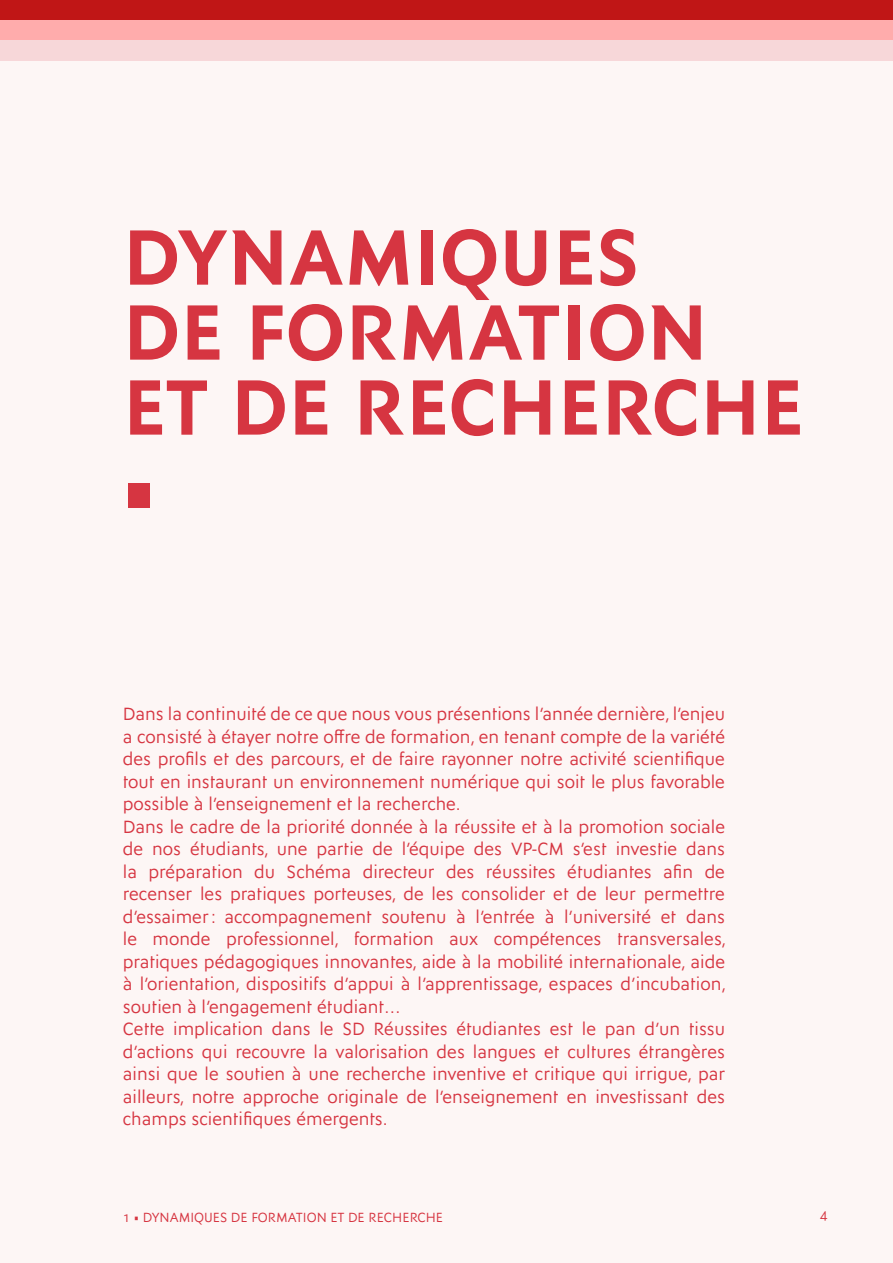
<style>
.page{position:relative;width:893px;height:1263px;background:#fdf6f5}
.page>*{position:absolute;margin:0;border:0;box-sizing:border-box;transform-origin:0 0}
.t1{font:700 79.5px/75px "Ysans Std";color:#d63541}
.t2{font:18px/22.5px "Ysans Std";color:#d63541}
.t3{font:13.5px "Ysans Std";color:#d63541}
</style>
<div class="page">
<div style="left:0;top:0;width:893px;height:20px;background:#c01616"></div>
<div style="left:0;top:20px;width:893px;height:20px;background:#ffacac"></div>
<div style="left:0;top:40px;width:893px;height:20px;background:#f7d7d9"></div>
<h1 class="t1" style="left:123px;top:222px;width:683px">DYNAMIQUES<br>DE FORMATION<br>ET DE RECHERCHE</h1>
<h1 class="t1" style="left:123px;top:454px;width:34px">•</h1>
<p class="t2" style="left:123px;top:703px;width:605px">Dans la continuité de ce que nous vous présentions l’année dernière, l’enjeu a consisté à étayer notre offre de formation, en tenant compte de la variété des profils et des parcours, et de faire rayonner notre activité scientifique tout en instaurant un environnement numérique qui soit le plus favorable possible à l’enseignement et la recherche.<br>Dans le cadre de la priorité donnée à la réussite et à la promotion sociale de nos étudiants, une partie de l’équipe des VP-CM s’est investie dans la préparation du Schéma directeur des réussites étudiantes afin de recenser les pratiques porteuses, de les consolider et de leur permettre d’essaimer: accompagnement soutenu à l’entrée à l’université et dans le monde professionnel, formation aux compétences transversales, pratiques pédagogiques innovantes, aide à la mobilité internationale, aide à l’orientation, dispositifs d’appui à l’apprentissage, espaces d’incubation, soutien à l’engagement étudiant…<br>Cette implication dans le SD Réussites étudiantes est le pan d’un tissu d’actions qui recouvre la valorisation des langues et cultures étrangères ainsi que le soutien à une recherche inventive et critique qui irrigue, par ailleurs, notre approche originale de l’enseignement en investissant des champs scientifiques émergents.</p>
<p class="t3" style="left:123px;top:1210px;width:322px">1 • DYNAMIQUES DE FORMATION ET DE RECHERCHE</p>
<p class="t3" style="left:820px;top:1208px;width:9px">4</p>
</div>
